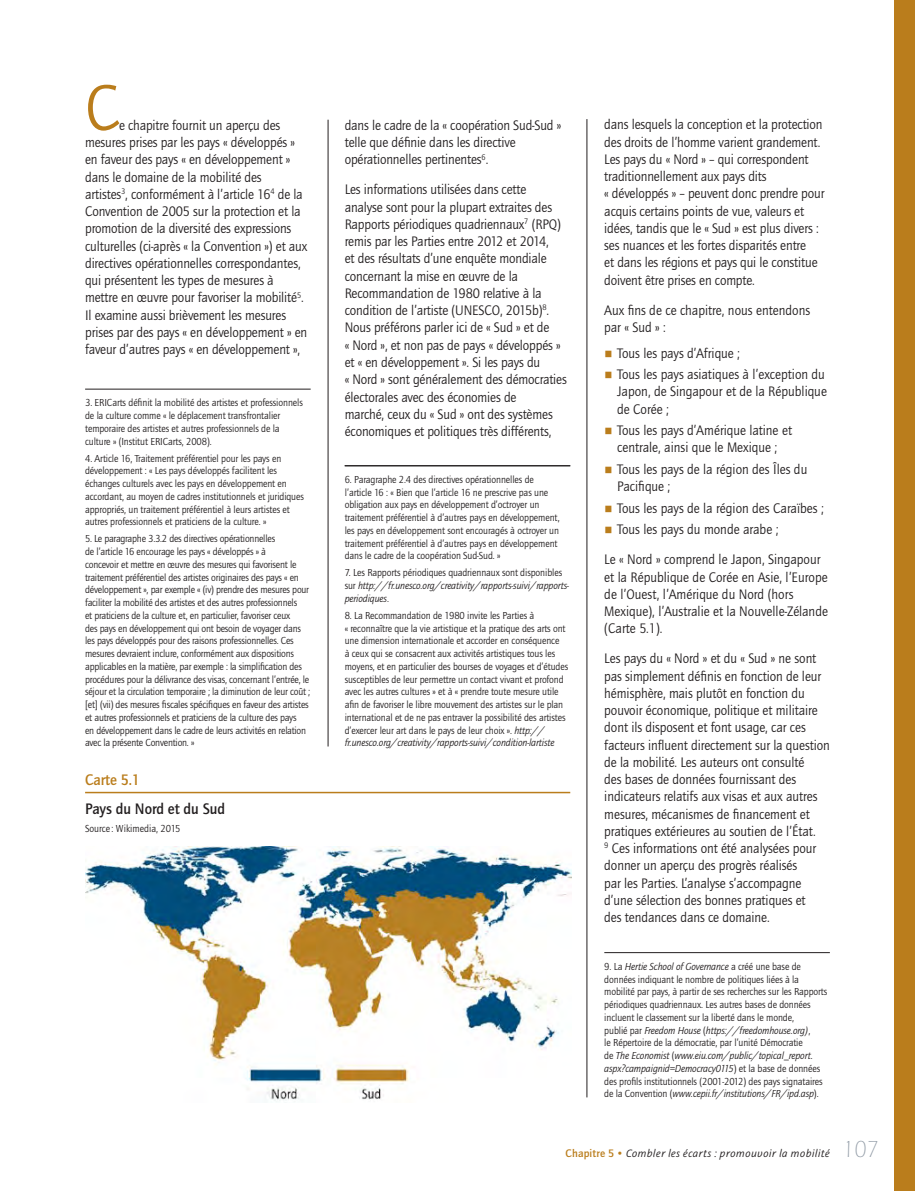
<style>
.page{position:relative;width:915px;height:1191px;background:#fff}
.page>*{position:absolute;margin:0;border:0;box-sizing:border-box;transform-origin:0 0}
.t1{font:66px "Quay Sans ITC Std";color:#ba7d1c;scale:.95 1}
.t2{font:500 15.75px "Quay Sans ITC Std";color:#231f20;scale:.95 1}
.t3{font:500 15.75px "Quay Sans ITC Std";color:#ba7d1c;scale:.95 1}
.t4{font:14.25px/17.2px "Quay Sans ITC Std";letter-spacing:-.01em;color:#231f20;scale:.95 1}
.t5{font:italic 12px "Graublau Sans";letter-spacing:.01em;color:#231f20}
.t6{font:10.5px/12.8px "Quay Sans ITC Std";letter-spacing:-.01em;color:#231f20;scale:.95 1}
.t7{font:italic 10.5px/12.8px "Quay Sans ITC Std";letter-spacing:-.01em;color:#231f20;scale:.95 1}
.s1{font-style:normal}
.s2{font-style:italic}
.s3{color:#ba7d1c}
.s4{font-family:"Quay Sans ITC Std";font-weight:500;font-style:normal;font-size:11.25px;color:#ba7d1c}
.s5{font-family:"ITC Eras Std";font-weight:300;font-style:normal;font-size:24px;color:#919ba6}
</style>
<div class="page">
<hr style="left:586px;top:119px;width:1px;height:978px;background:#231f20">
<div style="left:893px;top:0;width:21px;height:1191px;background:#ba7d1c"></div>
<hr style="left:328px;top:120px;width:1px;height:626px;background:#231f20">
<hr style="left:85px;top:389px;width:225px;height:1px;background:#231f20">
<hr style="left:344px;top:465px;width:226px;height:1px;background:#231f20">
<hr style="left:604px;top:952px;width:225px;height:1px;background:#231f20">
<hr style="left:85px;top:792px;width:485px;height:1px;background:#ba7d1c">
<img style="left:85px;top:846px;width:486px;height:256px">
<h1 class="t1" style="left:85px;top:69px;width:38px">C</h1>
<p class="t4" style="left:85px;top:116px;width:235px;text-indent:34px">e chapitre fournit un aperçu des mesures prises par les pays « développés » en faveur des pays « en développement » dans le domaine de la mobilité des artistes<sup>3</sup>, conformément à l’article 16<sup>4</sup> de la Convention de 2005 sur la protection et la promotion de la diversité des expressions culturelles (ci-après « la Convention ») et aux directives opérationnelles correspondantes, qui présentent les types de mesures à mettre en œuvre pour favoriser la mobilité<sup>5</sup>.<br>Il examine aussi brièvement les mesures prises par des pays « en développement » en faveur d’autres pays « en développement »,</p>
<p class="t6" style="left:85px;top:396px;width:231px">3. ERICarts définit la mobilité des artistes et professionnels de la culture comme « le déplacement transfrontalier temporaire des artistes et autres professionnels de la culture » (Institut ERICarts, 2008).</p>
<p class="t6" style="left:85px;top:452px;width:232px">4. Article 16, Traitement préférentiel pour les pays en développement : « Les pays développés facilitent les échanges culturels avec les pays en développement en accordant, au moyen de cadres institutionnels et juridiques appropriés, un traitement préférentiel à leurs artistes et autres professionnels et praticiens de la culture. »</p>
<p class="t6" style="left:85px;top:532px;width:238px">5. Le paragraphe 3.3.2 des directives opérationnelles<br>de l’article 16 encourage les pays « développés » à<br>concevoir et mettre en œuvre des mesures qui favorisent le traitement préférentiel des artistes originaires des pays « en développement », par exemple « (iv) prendre des mesures pour faciliter la mobilité des artistes et des autres professionnels<br>et praticiens de la culture et, en particulier, favoriser ceux<br>des pays en développement qui ont besoin de voyager dans les pays développés pour des raisons professionnelles. Ces mesures devraient inclure, conformément aux dispositions applicables en la matière, par exemple : la simplification des procédures pour la délivrance des visas, concernant l’entrée, le séjour et la circulation temporaire ; la diminution de leur coût ; [et] (vii) des mesures fiscales spécifiques en faveur des artistes et autres professionnels et praticiens de la culture des pays<br>en développement dans le cadre de leurs activités en relation avec la présente Convention. »</p>
<h2 class="t3" style="left:85px;top:771px;width:59px">Carte 5.1</h2>
<h2 class="t2" style="left:85px;top:799px;width:149px">Pays du Nord et du Sud</h2>
<p class="t6" style="left:85px;top:822px;width:102px">Source : Wikimedia, 2015</p>
<h3 class="t4" style="left:344px;top:116px;width:229px">dans le cadre de la « coopération Sud‑Sud » telle que définie dans les directive opérationnelles pertinentes<sup>6</sup>.</h3>
<p class="t4" style="left:344px;top:181px;width:235px">Les informations utilisées dans cette analyse sont pour la plupart extraites des Rapports périodiques quadriennaux<sup>7</sup> (RPQ) remis par les Parties entre 2012 et 2014,<br>et des résultats d’une enquête mondiale concernant la mise en œuvre de la Recommandation de 1980 relative à la condition de l’artiste (UNESCO, 2015b)<sup>8</sup>.<br>Nous préférons parler ici de « Sud » et de<br>« Nord », et non pas de pays « développés » et « en développement ». Si les pays du<br>« Nord » sont généralement des démocraties électorales avec des économies de<br>marché, ceux du « Sud » ont des systèmes économiques et politiques très différents,</p>
<p class="t6" style="left:344px;top:473px;width:228px">6. Paragraphe 2.4 des directives opérationnelles de l’article 16 : « Bien que l’article 16 ne prescrive pas une obligation aux pays en développement d’octroyer un traitement préférentiel à d’autres pays en développement, les pays en développement sont encouragés à octroyer un traitement préférentiel à d’autres pays en développement dans le cadre de la coopération Sud-Sud. »</p>
<p class="t7" style="left:344px;top:566px;width:238px"><span class="s1">7. Les Rapports périodiques quadriennaux sont disponibles sur</span> http://fr.unesco.org/creativity/rapports-suivi/rapports&shy;periodiques<span class="s1">.</span></p>
<p class="t6" style="left:344px;top:609px;width:237px">8. La Recommandation de 1980 invite les Parties à<br>« reconnaître que la vie artistique et la pratique des arts ont une dimension internationale et accorder en conséquence<br>à ceux qui se consacrent aux activités artistiques tous les moyens, et en particulier des bourses de voyages et d’études susceptibles de leur permettre un contact vivant et profond avec les autres cultures » et à « prendre toute mesure utile afin de favoriser le libre mouvement des artistes sur le plan international et de ne pas entraver la possibilité des artistes d’exercer leur art dans le pays de leur choix ». <span class="s2">http:// fr.unesco.org/creativity/rapports-suivi/condition-lartiste</span></p>
<p class="t4" style="left:604px;top:116px;width:233px">dans lesquels la conception et la protection des droits de l’homme varient grandement.<br>Les pays du « Nord » – qui correspondent traditionnellement aux pays dits<br>« développés » – peuvent donc prendre pour acquis certains points de vue, valeurs et idées, tandis que le « Sud » est plus divers : ses nuances et les fortes disparités entre<br>et dans les régions et pays qui le constitue doivent être prises en compte.</p>
<h3 class="t4" style="left:604px;top:301px;width:218px">Aux fins de ce chapitre, nous entendons par « Sud » :</h3>
<h3 class="t4" style="left:604px;top:344px;width:144px"><span class="s3">○</span> Tous les pays d’Afrique ;</h3>
<h3 class="t4" style="left:617px;top:366px;width:222px;text-indent:-13px"><span class="s3">○</span> Tous les pays asiatiques à l’exception du<br>Japon, de Singapour et de la République de Corée ;</h3>
<h3 class="t4" style="left:604px;top:422px;width:199px;text-align:center"><span class="s3">○</span> Tous les pays d’Amérique latine et centrale, ainsi que le Mexique ;</h3>
<h3 class="t4" style="left:617px;top:460px;width:202px;text-indent:-13px"><span class="s3">○</span> Tous les pays de la région des Îles du<br>Pacifique ;</h3>
<h3 class="t4" style="left:604px;top:499px;width:232px"><span class="s3">○</span> Tous les pays de la région des Caraïbes ;</h3>
<h3 class="t4" style="left:604px;top:514px;width:229px;line-height:30px"><span class="s3">○</span> Tous les pays du monde arabe ;<br>Le « Nord » comprend le Japon, Singapour</h3>
<h3 class="t4" style="left:604px;top:568px;width:237px">et la République de Corée en Asie, l’Europe de l’Ouest, l’Amérique du Nord (hors Mexique), l’Australie et la Nouvelle-Zélande (Carte 5.1).</h3>
<p class="t4" style="left:604px;top:650px;width:239px">Les pays du « Nord » et du « Sud » ne sont pas simplement définis en fonction de leur hémisphère, mais plutôt en fonction du pouvoir économique, politique et militaire dont ils disposent et font usage, car ces facteurs influent directement sur la question de la mobilité. Les auteurs ont consulté<br>des bases de données fournissant des indicateurs relatifs aux visas et aux autres mesures, mécanismes de financement et pratiques extérieures au soutien de l’État.<br><sup>9</sup> Ces informations ont été analysées pour donner un aperçu des progrès réalisés<br>par les Parties. L’analyse s’accompagne d’une sélection des bonnes pratiques et<br>des tendances dans ce domaine.</p>
<p class="t6" style="left:604px;top:960px;width:236px">9. La <span class="s2">Hertie School of Governance</span> a créé une base de données indiquant le nombre de politiques liées à la mobilité par pays, à partir de ses recherches sur les Rapports périodiques quadriennaux. Les autres bases de données incluent le classement sur la liberté dans le monde,<br>publié par <span class="s2">Freedom House</span> (<span class="s2">https://freedomhouse.org)</span>,<br>le Répertoire de la démocratie, par l’unité Démocratie<br>de <span class="s2">The Economist</span> (<span class="s2">www.eiu.com/public/topical_report. aspx?campaignid=Democracy0115</span>) et la base de données des profils institutionnels (2001-2012) des pays signataires de la Convention (<span class="s2">www.cepii.fr/institutions/FR/ipd.asp</span>).</p>
<p class="t5" style="left:565px;top:1145px;width:314px"><span class="s4">Chapitre 5 •</span> Combler les écarts : promouvoir la mobilité <span class="s5">107</span></p>
</div>
